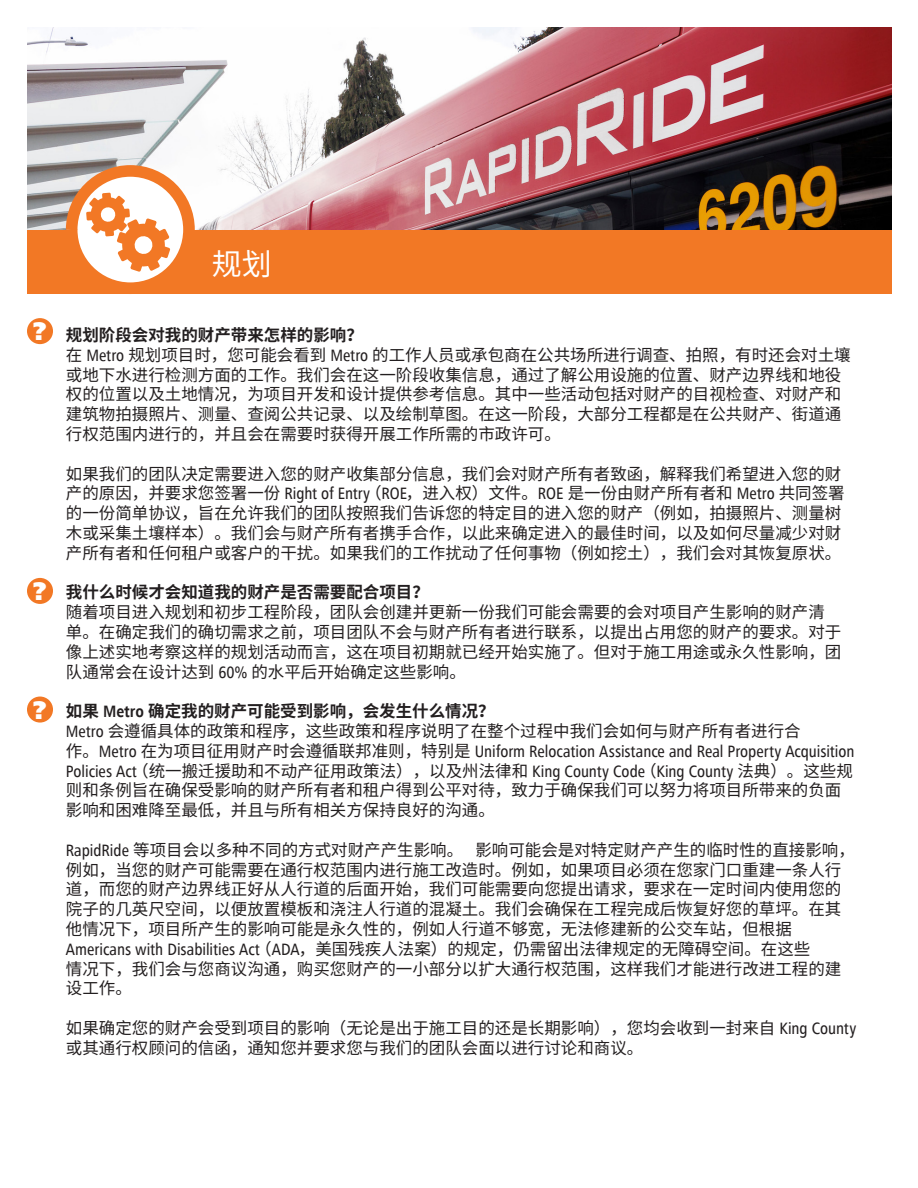
<style>
.page{position:relative;width:918px;height:1188px;background:#fff}
.page>*{position:absolute;margin:0;border:0;box-sizing:border-box;transform-origin:0 0}
.t1{font:30px "Noto Sans CJ Ksc";color:#fff}
.t2{font:900 25.5px "Humanist 777 BT";color:#fff}
.t3{font:16.5px/19.8px "Noto Sans CJ Ksc";color:#231f20}
.t4{font:700 16.5px "Noto Sans CJ Ksc";color:#231f20}
.s1{font-family:"Humanist 777 BT Cn Rm"}
.s2{font-family:"Humanist 777 BT";font-stretch:condensed}
</style>
<div class="page">
<img style="left:27px;top:27px;width:865px;height:204px">
<div style="left:27px;top:231px;width:865px;height:63px;background:#f27825"></div>
<svg style="left:66px;top:165px;width:129px;height:129px;fill:#f27825"></svg>
<svg style="left:86px;top:193px;width:84px;height:79px"></svg>
<div style="left:27px;top:318px;width:26px;height:26px;background:#f27825;border-radius:50%"></div>
<div style="left:27px;top:578px;width:26px;height:26px;background:#f27825;border-radius:50%"></div>
<div style="left:27px;top:697px;width:26px;height:26px;background:#f27825;border-radius:50%"></div>
<p class="t2" style="left:33px;top:315px;width:16px">?</p>
<p class="t2" style="left:33px;top:575px;width:16px">?</p>
<p class="t2" style="left:33px;top:694px;width:16px">?</p>
<p class="t1" style="left:212px;top:247px;width:61px">规划</p>
<p class="t4" style="left:66px;top:326px;width:298px">规划阶段会对我的财产带来怎样的影响？</p>
<p class="t3" style="left:66px;top:345px;width:786px">在 <span class="s1">Metro</span> 规划项目时，您可能会看到 <span class="s1">Metro</span> 的工作人员或承包商在公共场所进行调查、拍照，有时还会对土壤或地下水进行检测方面的工作。我们会在这一阶段收集信息，通过了解公用设施的位置、财产边界线和地役权的位置以及土地情况，为项目开发和设计提供参考信息。其中一些活动包括对财产的目视检查、对财产和建筑物拍摄照片、测量、查阅公共记录、以及绘制草图。在这一阶段，大部分工程都是在公共财产、街道通行权范围内进行的，并且会在需要时获得开展工作所需的市政许可。</p>
<p class="t3" style="left:66px;top:464px;width:780px">如果我们的团队决定需要进入您的财产收集部分信息，我们会对财产所有者致函，解释我们希望进入您的财产的原因，并要求您签署一份 <span class="s1">Right of Entry</span>（<span class="s1">ROE</span>，进入权）文件。<span class="s1">ROE</span> 是一份由财产所有者和 <span class="s1">Metro</span> 共同签署的一份简单协议，旨在允许我们的团队按照我们告诉您的特定目的进入您的财产（例如，拍摄照片、测量树木或采集土壤样本）。我们会与财产所有者携手合作，以此来确定进入的最佳时间，以及如何尽量减少对财产所有者和任何租户或客户的干扰。如果我们的工作扰动了任何事物（例如挖土），我们会对其恢复原状。</p>
<p class="t4" style="left:66px;top:583px;width:364px">我什么时候才会知道我的财产是否需要配合项目？</p>
<p class="t3" style="left:66px;top:603px;width:777px">随着项目进入规划和初步工程阶段，团队会创建并更新一份我们可能会需要的会对项目产生影响的财产清单。在确定我们的确切需求之前，项目团队不会与财产所有者进行联系，以提出占用您的财产的要求。对于像上述实地考察这样的规划活动而言，这在项目初期就已经开始实施了。但对于施工用途或永久性影响，团队通常会在设计达到 <span class="s1">60%</span> 的水平后开始确定这些影响。</p>
<p class="t4" style="left:66px;top:702px;width:430px">如果 <span class="s2">Metro</span> 确定我的财产可能受到影响，会发生什么情况？</p>
<p class="t3" style="left:66px;top:721px;width:790px"><span class="s1">Metro</span> 会遵循具体的政策和程序，这些政策和程序说明了在整个过程中我们会如何与财产所有者进行合<br>作。<span class="s1">Metro</span> 在为项目征用财产时会遵循联邦准则，特别是 <span class="s1">Uniform Relocation Assistance and Real Property Acquisition Policies Act</span>（统一搬迁援助和不动产征用政策法），以及州法律和 <span class="s1">King County Code</span>（<span class="s1">King County</span> 法典）。这些规则和条例旨在确保受影响的财产所有者和租户得到公平对待，致力于确保我们可以努力将项目所带来的负面影响和困难降至最低，并且与所有相关方保持良好的沟通。</p>
<p class="t3" style="left:66px;top:840px;width:790px"><span class="s1">RapidRide</span> 等项目会以多种不同的方式对财产产生影响。 影响可能会是对特定财产产生的临时性的直接影响，例如，当您的财产可能需要在通行权范围内进行施工改造时。例如，如果项目必须在您家门口重建一条人行道，而您的财产边界线正好从人行道的后面开始，我们可能需要向您提出请求，要求在一定时间内使用您的院子的几英尺空间，以便放置模板和浇注人行道的混凝土。我们会确保在工程完成后恢复好您的草坪。在其他情况下，项目所产生的影响可能是永久性的，例如人行道不够宽，无法修建新的公交车站，但根据<span class="s1">Americans with Disabilities Act</span>（<span class="s1">ADA</span>，美国残疾人法案）的规定，仍需留出法律规定的无障碍空间。在这些<br>情况下，我们会与您商议沟通，购买您财产的一小部分以扩大通行权范围，这样我们才能进行改进工程的建设工作。</p>
<p class="t3" style="left:66px;top:1018px;width:792px">如果确定您的财产会受到项目的影响（无论是出于施工目的还是长期影响），您均会收到一封来自 <span class="s1">King County</span>或其通行权顾问的信函，通知您并要求您与我们的团队会面以进行讨论和商议。</p>
</div>
